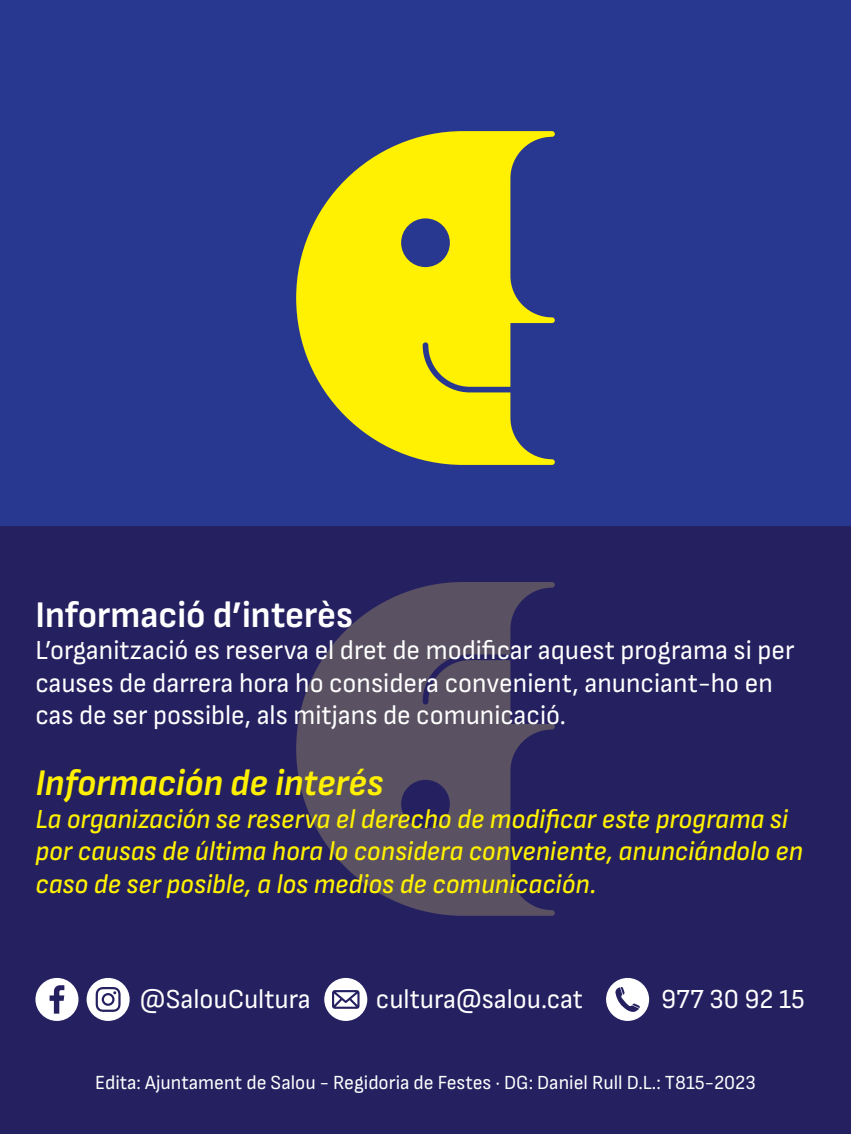
<style>
.page{position:relative;width:851px;height:1134px;background:#fff}
.page>*{position:absolute;margin:0;border:0;box-sizing:border-box;transform-origin:0 0}
.t1{font:italic 700 semi-condensed 37.5px "Sofia Sans";color:#fff101}
.t2{font:700 semi-condensed 37.5px "Sofia Sans";color:#fff}
.t3{font:semi-condensed 27.5px/32.5px "Sofia Sans";color:#fff}
.t4{font:italic 500 semi-condensed 27.5px/32.5px "Sofia Sans";color:#fff101}
.t5{font:semi-condensed 20px "Sofia Sans";color:#fff}
</style>
<div class="page">
<div style="left:0;top:0;width:850px;height:1134px;background:#283890"></div>
<div style="left:0;top:526px;width:850px;height:608px;background:#252161"></div>
<svg style="left:35px;top:978px;width:43px;height:43px"></svg>
<svg style="left:87px;top:978px;width:43px;height:43px"></svg>
<div style="left:104px;top:995px;width:8px;height:8px;background:#fff;border-radius:50%"></div>
<svg style="left:324px;top:978px;width:43px;height:43px"></svg>
<svg style="left:606px;top:978px;width:43px;height:43px"></svg>
<svg style="left:296px;top:131px;width:258px;height:334px;fill:#fff101"></svg>
<svg style="left:296px;top:582px;width:258px;height:334px;fill:#5a5162"></svg>
<h1 class="t2" style="left:35px;top:592px;width:319px">Informació d’interès</h1>
<p class="t3" style="left:35px;top:634px;width:760px">L’organització es reserva el dret de modificar aquest programa si per causes de darrera hora ho considera convenient, anunciant-ho en cas de ser possible, als mitjans de comunicació.</p>
<h1 class="t1" style="left:35px;top:761px;width:349px">Información de interés</h1>
<p class="t4" style="left:35px;top:802px;width:768px">La organización se reserva el derecho de modificar este programa si por causas de última hora lo considera conveniente, anunciándolo en caso de ser posible, a los medios de comunicación.</p>
<p class="t3" style="left:140px;top:983px;width:172px">@SalouCultura</p>
<p class="t3" style="left:376px;top:983px;width:209px">cultura@salou.cat</p>
<p class="t3" style="left:661px;top:983px;width:145px">977 30 92 15</p>
<p class="t5" style="left:95px;top:1071px;width:662px">Edita: Ajuntament de Salou - Regidoria de Festes · DG: Daniel Rull D.L.: T815-2023</p>
</div>
